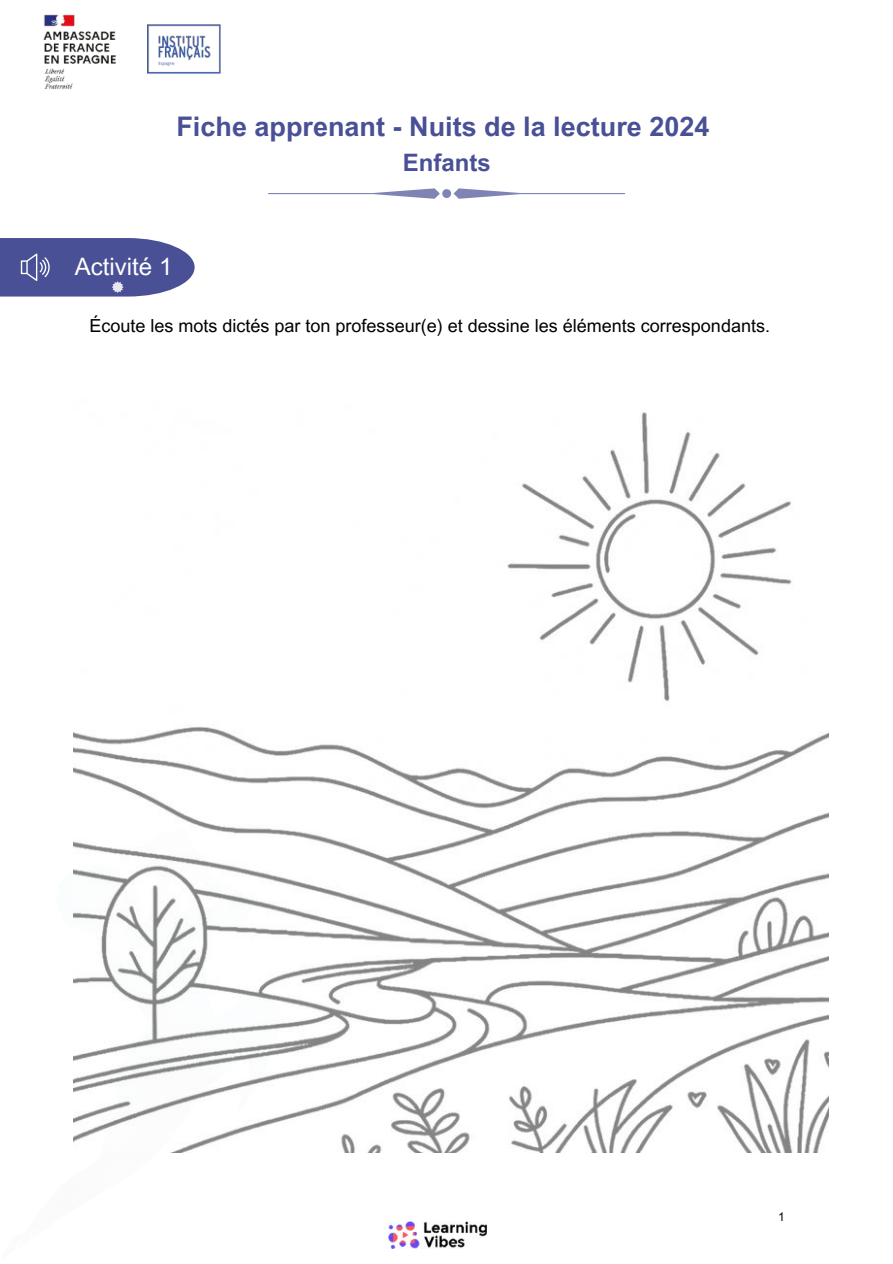
<style>
.page{position:relative;width:893px;height:1264px;background:#fff}
.page>*{position:absolute;margin:0;border:0;box-sizing:border-box;transform-origin:0 0}
.t1{font:700 27px "Arial MT Pro";color:#495095}
.t2{font:24px "Arial MT Pro";color:#fff}
.t3{font:700 24px "Arial MT Pro";color:#495095}
.t4{font:18px "Arial MT Pro";color:#000}
.t5{font:12px "Arial";color:#000}
</style>
<div class="page">
<img style="left:43px;top:14px;width:178px;height:75px">
<svg style="left:268px;top:188px;width:356px;height:11px"></svg>
<img style="left:388px;top:1221px;width:98px;height:27px">
<svg style="left:0;top:238px;width:195px;height:58px"></svg>
<img style="left:73px;top:412px;width:755px;height:740px">
<h1 class="t1" style="left:176px;top:116px;width:534px">Fiche apprenant - Nuits de la lecture 2024</h1>
<h2 class="t3" style="left:402px;top:153px;width:89px">Enfants</h2>
<h2 class="t2" style="left:75px;top:257px;width:99px">Activité 1</h2>
<p class="t4" style="left:89px;top:319px;width:682px">Écoute les mots dictés par ton professeur(e) et dessine les éléments correspondants.</p>
<p class="t5" style="left:778px;top:1208px;width:8px">1</p>
</div>
